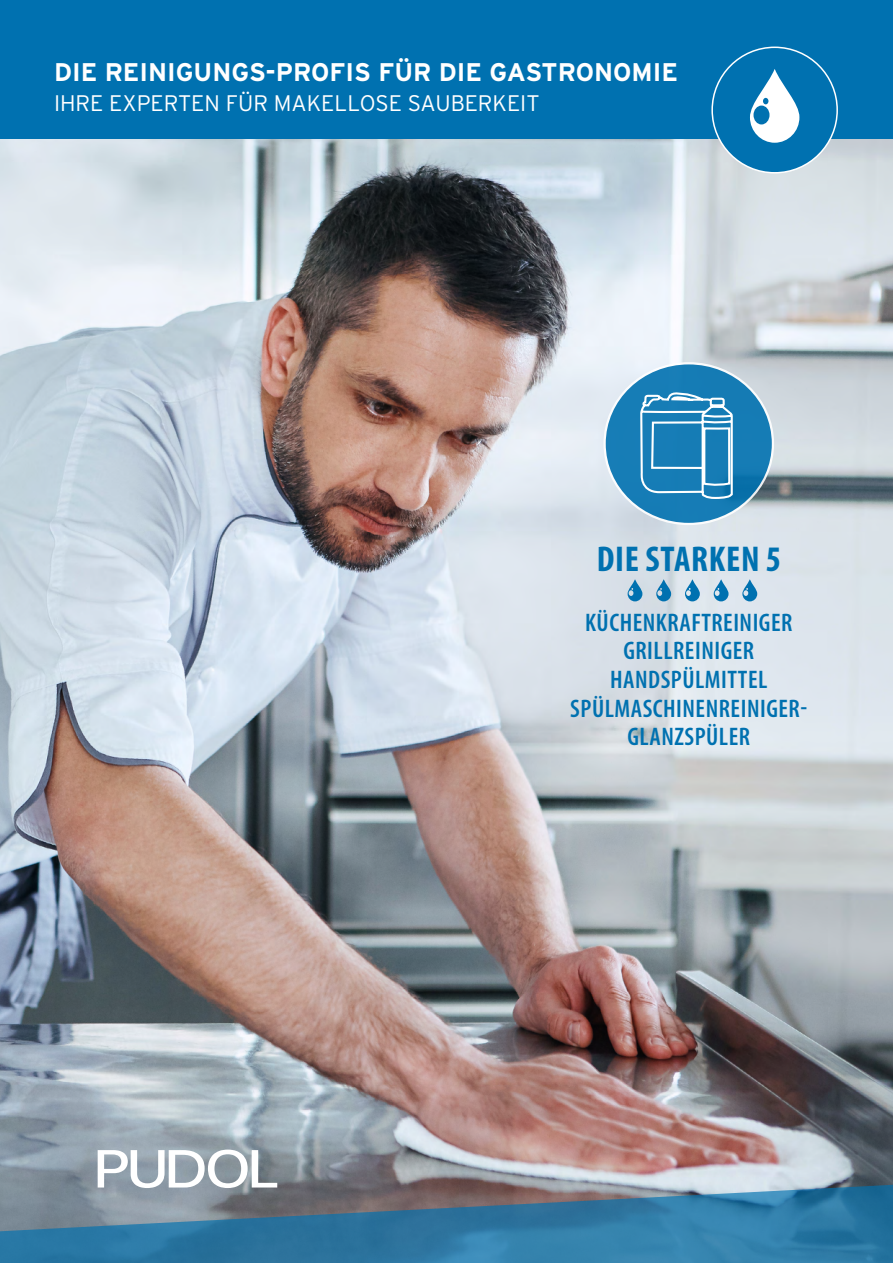
<style>
.page{position:relative;width:893px;height:1263px;background:#fff}
.page>*{position:absolute;margin:0;border:0;box-sizing:border-box;transform-origin:0 0}
.t1{font:700 52.65px "Kalinga";letter-spacing:-.085em;color:#fff;scale:1.08 1}
.t2{font:700 condensed 36px "Myriad Pro";letter-spacing:.02em;color:#0071b0}
.t3{font:600 condensed 25.5px/28.5px "Myriad Pro";letter-spacing:.02em;color:#0071b0;text-align:center}
.t4{font:700 25.5px "Interstate Rey";color:#fff}
.t5{font:300 22.5px "Interstate Rey";color:#fff}
</style>
<div class="page">
<img style="left:0;top:138px;width:893px;height:1041px">
<div style="left:0;top:0;width:893px;height:138px;background:#0071b0"></div>
<svg style="left:0;top:1179px;width:893px;height:84px;background:#4b7d9c"></svg>
<div style="left:712px;top:47px;width:125px;height:126px;background:#0071b0;border-radius:50%"></div>
<svg style="left:750px;top:69px;width:49px;height:74px"></svg>
<svg style="left:605px;top:363px;width:168px;height:161px;background:#2081b8"></svg>
<svg style="left:637px;top:392px;width:97px;height:632px;background:#a5bbc9"></svg>
<svg style="left:628px;top:579px;width:14px;height:22px"></svg>
<svg style="left:656px;top:579px;width:15px;height:22px"></svg>
<svg style="left:685px;top:579px;width:15px;height:22px"></svg>
<svg style="left:714px;top:579px;width:14px;height:22px"></svg>
<svg style="left:742px;top:579px;width:15px;height:22px"></svg>
<p class="t4" style="left:54px;top:56px;width:626px">DIE REINIGUNGS-PROFIS FÜR DIE GASTRONOMIE</p>
<p class="t5" style="left:54px;top:89px;width:487px">IHRE EXPERTEN FÜR MAKELLOSE SAUBERKEIT</p>
<h1 class="t1" style="left:92px;top:1134px;width:174px">PUDOL</h1>
<h2 class="t2" style="left:597px;top:536px;width:186px">DIE STARKEN 5</h2>
<p class="t3" style="left:570px;top:608px;width:238px">KÜCHENKRAFTREINIGER<br>GRILLREINIGER<br>HANDSPÜLMITTEL<br>SPÜLMASCHINENREINIGER-<br>GLANZSPÜLER</p>
</div>
